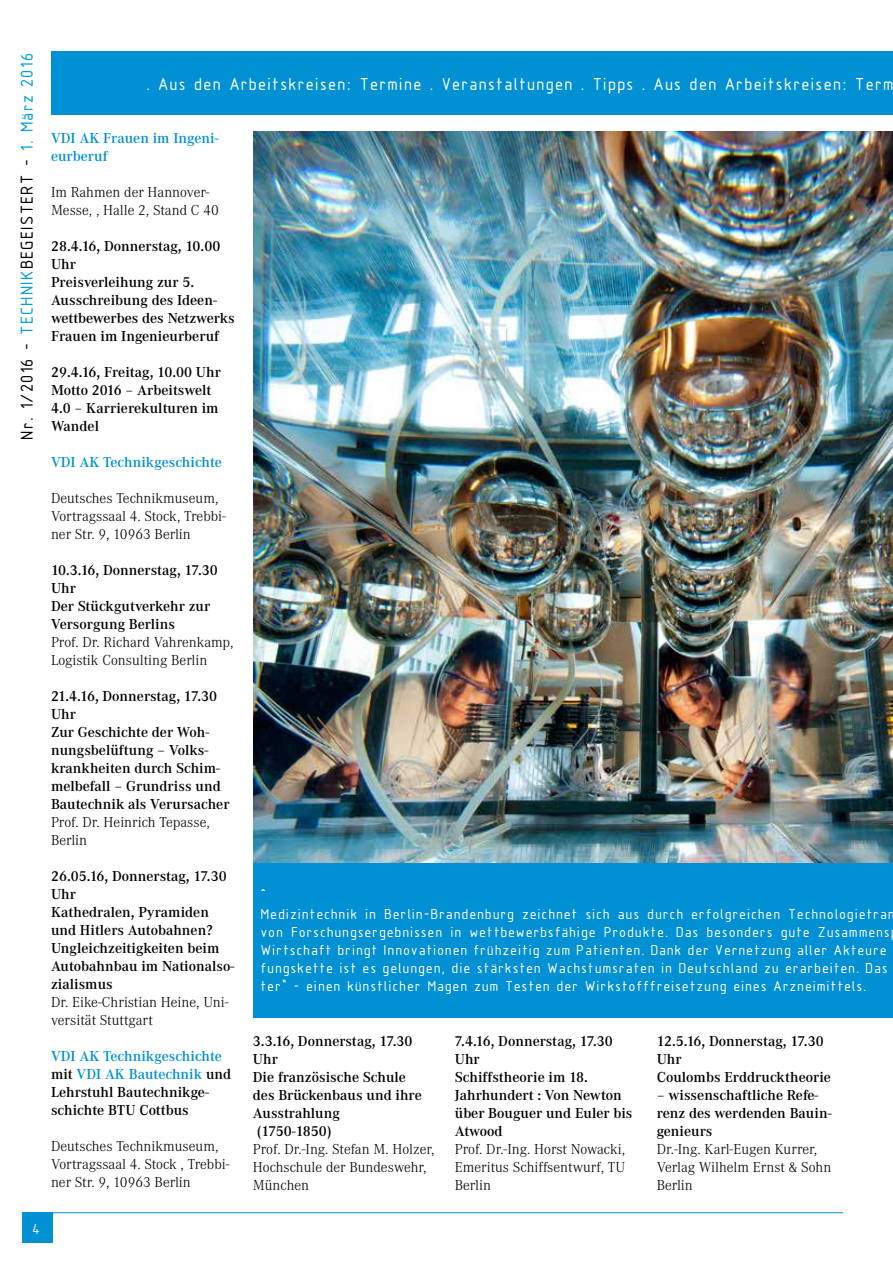
<style>
.page{position:relative;width:893px;height:1263px;background:#fff}
.page>*{position:absolute;margin:0;border:0;box-sizing:border-box;transform-origin:0 0}
.t1{font:18px "Isonorm 3098 LW20";color:#fff}
.t2{font:18px "Isonorm 3098 LW20";color:#000}
.t3{font:600 15px/18px "Corporate A";color:#000}
.t4{font:300 15px/18px "Corporate A";color:#000}
.t5{font:15px/18px "Isonorm 3098 LW20";color:#fff}
.t6{font:600 15px/18px "Corporate A";color:#0090d4}
.s1{color:#009fdd}
.s2{color:#0090d4}
</style>
<div class="page">
<hr style="left:52px;top:1212px;width:791px;height:1px;background:#0090d4">
<div style="left:51px;top:52px;width:842px;height:63px;background:#0090d4"></div>
<div style="left:22px;top:1212px;width:31px;height:31px;background:#0090d4"></div>
<img style="left:253px;top:132px;width:640px;height:731px">
<div style="left:253px;top:863px;width:640px;height:154px;background:#0090d4"></div>
<p class="t2" style="left:18px;top:439px;width:389px;rotate:-90deg">Nr. 1/2016 - <span class="s1">TECHNIK</span>BEGEISTERT - <span class="s1">1. März 2016</span></p>
<p class="t1" style="left:147px;top:75px;width:750px">. Aus den Arbeitskreisen: Termine . Veranstaltungen . Tipps . Aus den Arbeitskreisen: Term</p>
<p class="t6" style="left:51px;top:129px;width:169px">VDI AK Frauen im Ingeni&shy;eurberuf</p>
<p class="t4" style="left:51px;top:183px;width:169px">Im Rahmen der Hannover-<br>Messe, , Halle 2, Stand C 40</p>
<p class="t3" style="left:51px;top:237px;width:185px">28.4.16, Donnerstag, 10.00<br>Uhr<br>Preisverleihung zur 5.<br>Ausschreibung des Ideen&shy;wettbewerbes des Netzwerks<br>Frauen im Ingenieurberuf</p>
<p class="t3" style="left:51px;top:363px;width:171px">29.4.16, Freitag, 10.00 Uhr<br>Motto 2016 – Arbeitswelt<br>4.0 – Karrierekulturen im<br>Wandel</p>
<p class="t6" style="left:51px;top:453px;width:173px">VDI AK Technikgeschichte</p>
<p class="t4" style="left:51px;top:489px;width:176px">Deutsches Technikmuseum,<br>Vortragssaal 4. Stock, Trebbi&shy;ner Str. 9, 10963 Berlin</p>
<p class="t3" style="left:51px;top:561px;width:168px">10.3.16, Donnerstag, 17.30<br>Uhr<br>Der Stückgutverkehr zur<br>Versorgung Berlins</p>
<p class="t4" style="left:51px;top:633px;width:184px">Prof. Dr. Richard Vahrenkamp,<br>Logistik Consulting Berlin</p>
<p class="t3" style="left:51px;top:687px;width:180px">21.4.16, Donnerstag, 17.30<br>Uhr<br>Zur Geschichte der Woh&shy;nungsbelüftung – Volks&shy;krankheiten durch Schim&shy;melbefall – Grundriss und<br>Bautechnik als Verursacher</p>
<p class="t4" style="left:51px;top:813px;width:160px">Prof. Dr. Heinrich Tepasse,<br>Berlin</p>
<p class="t3" style="left:51px;top:867px;width:185px">26.05.16, Donnerstag, 17.30<br>Uhr<br>Kathedralen, Pyramiden und Hitlers Autobahnen?<br>Ungleichzeitigkeiten beim<br>Autobahnbau im Nationalso&shy;zialismus</p>
<p class="t4" style="left:51px;top:993px;width:179px">Dr. Eike-Christian Heine, Uni&shy;versität Stuttgart</p>
<p class="t3" style="left:51px;top:1047px;width:182px"><span class="s2">VDI AK Technikgeschichte </span>mit <span class="s2">VDI AK Bautechnik</span> und<br>Lehrstuhl Bautechnikge&shy;schichte BTU Cottbus</p>
<p class="t4" style="left:51px;top:1137px;width:180px">Deutsches Technikmuseum,<br>Vortragssaal 4. Stock , Trebbi&shy;ner Str. 9, 10963 Berlin</p>
<p class="t1" style="left:261px;top:886px;width:7px">^</p>
<p class="t5" style="left:261px;top:905px;width:636px">Medizintechnik in Berlin-Brandenburg zeichnet sich aus durch erfolgreichen Technologietran von Forschungsergebnissen in wettbewerbsfähige Produkte. Das besonders gute Zusammens Wirtschaft bringt Innovationen frühzeitig zum Patienten. Dank der Vernetzung aller Akteure fungskette ist es gelungen, die stärksten Wachstumsraten in Deutschland zu erarbeiten. Das ter“ - einen künstlicher Magen zum Testen der Wirkstofffreisetzung eines Arzneimittels.</p>
<p class="t3" style="left:657px;top:1032px;width:176px">12.5.16, Donnerstag, 17.30<br>Uhr<br>Coulombs Erddrucktheorie</p>
<p class="t3" style="left:657px;top:1086px;width:176px">– wissenschaftliche Refe&shy;renz des werdenden Bauin&shy;genieurs</p>
<p class="t4" style="left:657px;top:1140px;width:176px">Dr.-Ing. Karl-Eugen Kurrer,<br>Verlag Wilhelm Ernst &amp; Sohn<br>Berlin</p>
<p class="t3" style="left:455px;top:1032px;width:179px">7.4.16, Donnerstag, 17.30<br>Uhr<br>Schiffstheorie im 18.<br>Jahrhundert : Von Newton über Bouguer und Euler bis<br>Atwood</p>
<p class="t4" style="left:455px;top:1140px;width:172px;text-align:justify">Prof. Dr.-Ing. Horst Nowacki, Emeritus Schiffsentwurf, TU Berlin</p>
<p class="t3" style="left:253px;top:1032px;width:170px">3.3.16, Donnerstag, 17.30<br>Uhr<br>Die französische Schule des Brückenbaus und ihre<br>Ausstrahlung<br>(1750-1850)</p>
<p class="t4" style="left:253px;top:1140px;width:183px">Prof. Dr.-Ing. Stefan M. Holzer,<br>Hochschule der Bundeswehr,<br>München</p>
<p class="t5" style="left:33px;top:1220px;width:10px">4</p>
</div>
